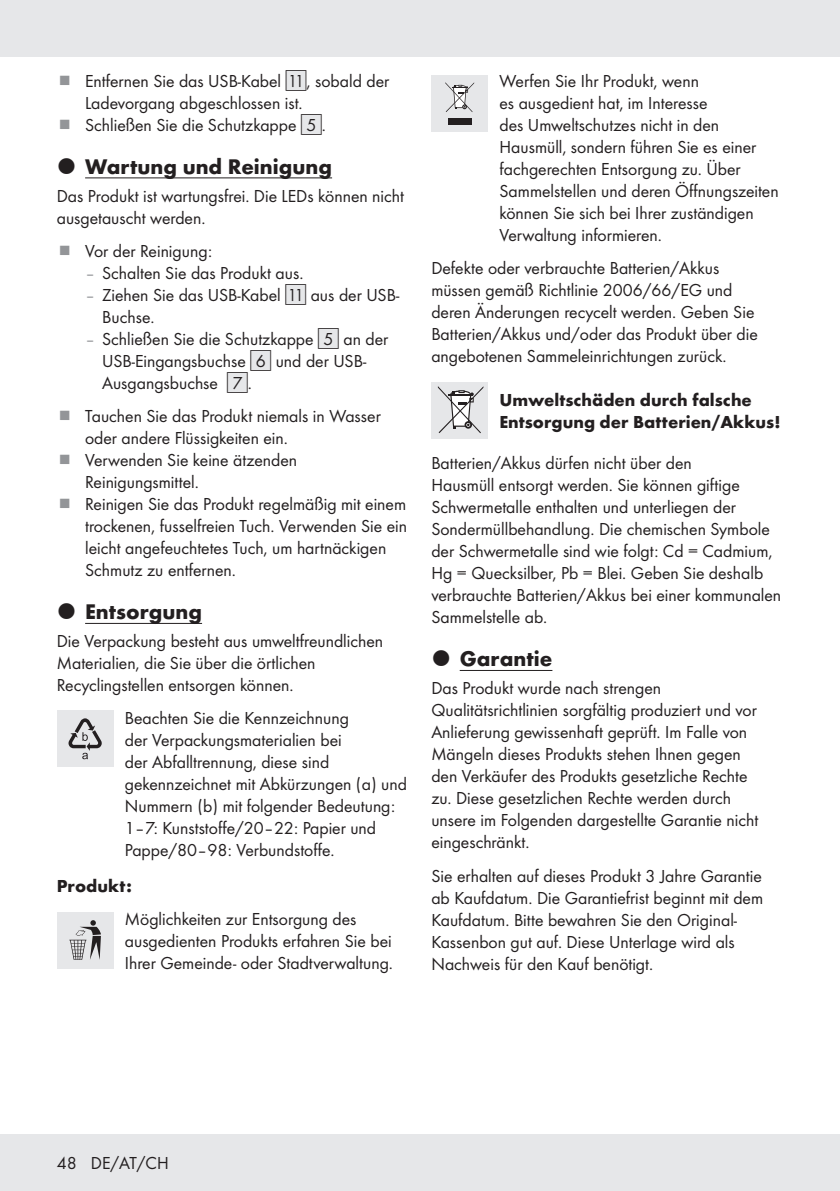
<style>
.page{position:relative;width:840px;height:1191px;background:#fff}
.page>*{position:absolute;margin:0;border:0;box-sizing:border-box;transform-origin:0 0}
.t1{font:700 22px "Futura";color:#231f20}
.Body_SB{font:18px/22px "Futura Boo";color:#231f20}
.Body{font:18px/22px "Futura Boo";color:#231f20}
.Headline-03_SB{font:700 18px/22px "Futura";color:#231f20}
.s1{font-family:"IMP Lidl Num Box";font-size:15.8px;color:#e6e7e9}
.s2{font-family:"IMP Lidl Num Box";font-size:15.8px}
.s3{color:#939598}
</style>
<div class="page">
<div style="left:0;top:1134px;width:839px;height:57px;background:#e6e7e9"></div>
<div style="left:0;top:0;width:839px;height:57px;background:#e6e7e9"></div>
<hr style="left:85px;top:177px;width:247px;height:1px;background:#231f20">
<hr style="left:85px;top:623px;width:117px;height:1px;background:#231f20">
<div style="left:57px;top:710px;width:56px;height:57px;background:#e6e7e9"></div>
<svg style="left:68px;top:718px;width:34px;height:41px"></svg>
<div style="left:57px;top:911px;width:56px;height:57px;background:#e6e7e9"></div>
<svg style="left:69px;top:920px;width:32px;height:40px"></svg>
<hr style="left:459px;top:670px;width:93px;height:1px;background:#231f20">
<div style="left:431px;top:382px;width:57px;height:56px;background:#e6e7e9"></div>
<svg style="left:437px;top:386px;width:46px;height:47px"></svg>
<div style="left:431px;top:75px;width:57px;height:57px;background:#e6e7e9"></div>
<div style="left:447px;top:118px;width:24px;height:6px;background:#231f20"></div>
<svg style="left:445px;top:82px;width:29px;height:30px"></svg>
<p class="Body_SB" style="left:85px;top:69px;width:305px">Entfernen Sie das USB-Kabel <span class="s1">[</span><span class="s2">11]</span>, sobald der<br>Ladevorgang abgeschlossen ist.</p>
<p class="Body_SB" style="left:85px;top:113px;width:240px">Schließen Sie die Schutzkappe <span class="s1">[</span><span class="s2">5]</span>.</p>
<p class="t1" style="left:85px;top:150px;width:248px">Wartung und Reinigung</p>
<p class="Body" style="left:57px;top:184px;width:348px">Das Produkt ist wartungsfrei. Die LEDs können nicht ausgetauscht werden.</p>
<p class="Body_SB" style="left:85px;top:239px;width:128px">Vor der Reinigung:</p>
<p class="Body_SB" style="left:85px;top:261px;width:217px"><span class="s3">–</span> Schalten Sie das Produkt aus.</p>
<p class="Body_SB" style="left:102px;top:283px;width:298px;text-indent:-17px"><span class="s3">–</span> Ziehen Sie das USB-Kabel <span class="s1">[</span><span class="s2">11]</span> aus der USB-<br>Buchse.</p>
<p class="Body_SB" style="left:102px;top:327px;width:287px;text-indent:-17px"><span class="s3">–</span> Schließen Sie die Schutzkappe <span class="s1">[</span><span class="s2">5]</span> an der<br>USB-Eingangsbuchse <span class="s1">[</span><span class="s2">6]</span> und der USB-<br>Ausgangsbuchse <span class="s1">[</span><span class="s2">7]</span>.</p>
<p class="Body_SB" style="left:85px;top:404px;width:297px">Tauchen Sie das Produkt niemals in Wasser oder andere Flüssigkeiten ein.</p>
<p class="Body_SB" style="left:85px;top:448px;width:213px">Verwenden Sie keine ätzenden<br>Reinigungsmittel.</p>
<p class="Body_SB" style="left:85px;top:492px;width:323px">Reinigen Sie das Produkt regelmäßig mit einem trockenen, fusselfreien Tuch. Verwenden Sie ein leicht angefeuchtetes Tuch, um hartnäckigen Schmutz zu entfernen.</p>
<p class="t1" style="left:85px;top:596px;width:118px">Entsorgung</p>
<p class="Body" style="left:57px;top:629px;width:328px">Die Verpackung besteht aus umweltfreundlichen<br>Materialien, die Sie über die örtlichen<br>Recyclingstellen entsorgen können.</p>
<p class="Body" style="left:125px;top:705px;width:283px">Beachten Sie die Kennzeichnung<br>der Verpackungsmaterialien bei<br>der Abfalltrennung, diese sind gekennzeichnet mit Abkürzungen (a) und Nummern (b) mit folgender Bedeutung:<br>1–7: Kunststoffe/20–22: Papier und Pappe/80–98: Verbundstoffe.</p>
<p class="Headline-03_SB" style="left:57px;top:874px;width:77px">Produkt:</p>
<p class="Body" style="left:125px;top:907px;width:268px">Möglichkeiten zur Entsorgung des ausgedienten Produkts erfahren Sie bei<br>Ihrer Gemeinde- oder Stadtverwaltung.</p>
<p class="Body_SB" style="left:499px;top:69px;width:280px">Werfen Sie Ihr Produkt, wenn<br>es ausgedient hat, im Interesse<br>des Umweltschutzes nicht in den Hausmüll, sondern führen Sie es einer fachgerechten Entsorgung zu. Über Sammelstellen und deren Öffnungszeiten können Sie sich bei Ihrer zuständigen Verwaltung informieren.</p>
<p class="Body_SB" style="left:431px;top:256px;width:328px">Defekte oder verbrauchte Batterien/Akkus müssen gemäß Richtlinie 2006/66/EG und deren Änderungen recycelt werden. Geben Sie Batterien/Akkus und/oder das Produkt über die angebotenen Sammeleinrichtungen zurück.</p>
<p class="Headline-03_SB" style="left:499px;top:387px;width:282px">Umweltschäden durch falsche<br>Entsorgung der Batterien/Akkus!</p>
<p class="Body_SB" style="left:431px;top:451px;width:351px">Batterien/Akkus dürfen nicht über den<br>Hausmüll entsorgt werden. Sie können giftige Schwermetalle enthalten und unterliegen der Sondermüllbehandlung. Die chemischen Symbole der Schwermetalle sind wie folgt: Cd = Cadmium, Hg = Quecksilber, Pb = Blei. Geben Sie deshalb verbrauchte Batterien/Akkus bei einer kommunalen Sammelstelle ab.</p>
<p class="t1" style="left:459px;top:643px;width:94px">Garantie</p>
<p class="Body" style="left:431px;top:676px;width:328px">Das Produkt wurde nach strengen Qualitätsrichtlinien sorgfältig produziert und vor Anlieferung gewissenhaft geprüft. Im Falle von Mängeln dieses Produkts stehen Ihnen gegen den Verkäufer des Produkts gesetzliche Rechte zu. Diese gesetzlichen Rechte werden durch unsere im Folgenden dargestellte Garantie nicht eingeschränkt.</p>
<p class="Body_SB" style="left:431px;top:863px;width:333px">Sie erhalten auf dieses Produkt 3 Jahre Garantie ab Kaufdatum. Die Garantiefrist beginnt mit dem Kaufdatum. Bitte bewahren Sie den Original-Kassenbon gut auf. Diese Unterlage wird als Nachweis für den Kauf benötigt.</p>
<p class="Body_SB" style="left:57px;top:1151px;width:113px">48 DE/AT/CH</p>
</div>
